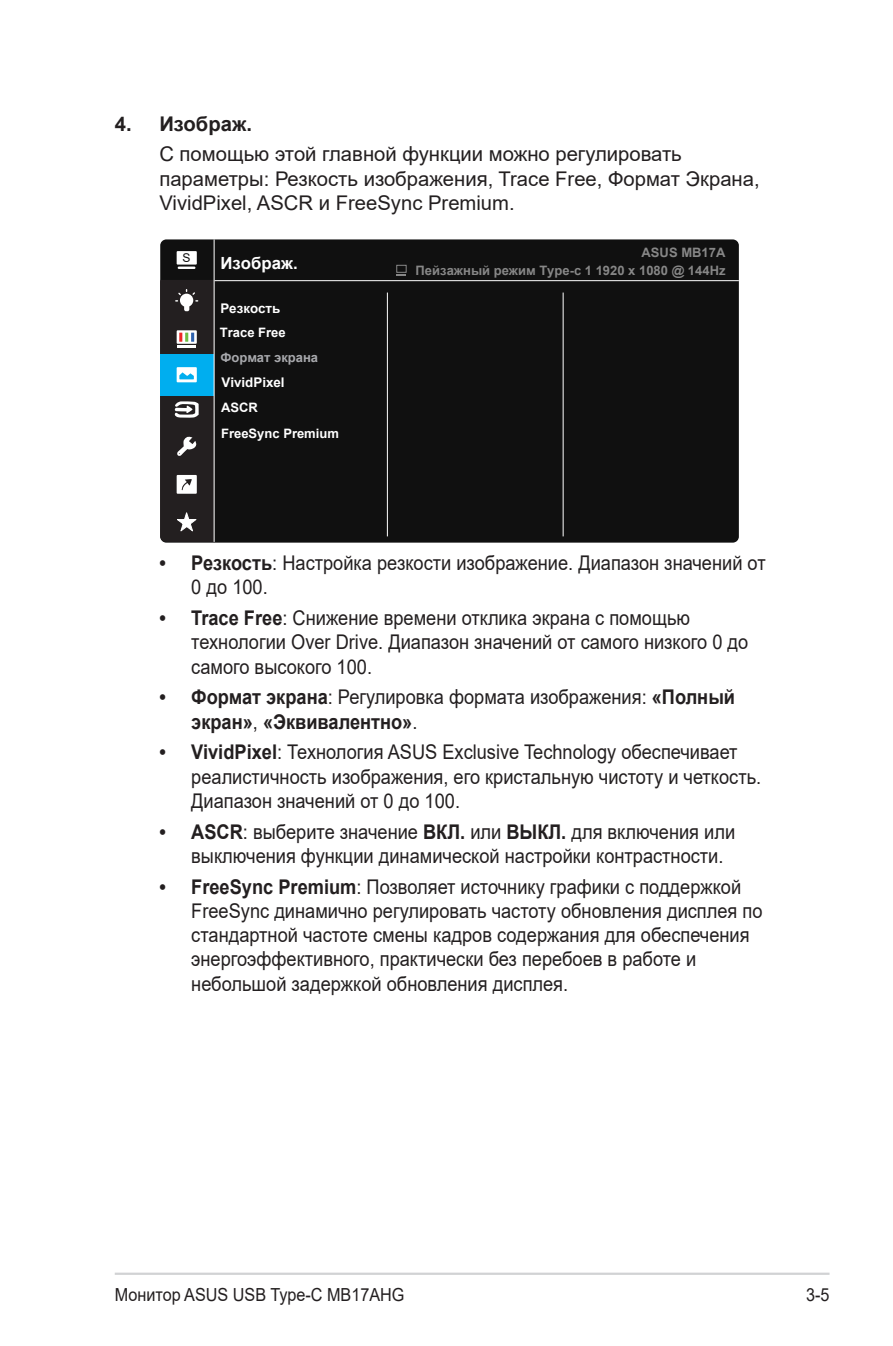
<style>
.page{position:relative;width:893px;height:1346px;background:#fff}
.page>*{position:absolute;margin:0;border:0;box-sizing:border-box;transform-origin:0 0}
.Body_Text_Indent{font:20.25px/24.3px "Arial";color:#231f20;scale:.9 1}
.Body_Text_Indent-2{font:20.25px/24.3px "Arial";color:#231f20}
.OSD_Item{font:700 20.25px/24.3px "Arial";color:#231f20;scale:.9 1}
.OSD_Item-2{font:700 20.25px "Arial";color:#231f20}
.t1{font:18px "Arial";color:#231f20;scale:.9 1}
.t2{font:700 16.88px "Arial";color:#fff}
.t3{font:700 13.28px "Arial";color:#fff}
.t4{font:700 13.05px/26.3px "Arial";color:#fff}
.t5{font:700 13.05px "Arial";color:#a8a9ad}
.t6{font:11.92px "Arial";color:#101010}
.s1{font-weight:700}
.s2{font-weight:400}
</style>
<div class="page">
<hr style="left:115px;top:1272px;width:714px;height:3px;background:#d1d2d4">
<div style="left:160px;top:239px;width:579px;height:304px;background:#101010;border-radius:6px"></div>
<hr style="left:160px;top:280px;width:579px;height:1px;background:#fff">
<hr style="left:387px;top:292px;width:1px;height:244px;background:#fff">
<hr style="left:563px;top:292px;width:1px;height:244px;background:#fff">
<div style="left:177px;top:251px;width:20px;height:14px;background:#fff"></div>
<svg style="left:178px;top:267px;width:17px;height:2px"></svg>
<hr style="left:214px;top:239px;width:1px;height:303px;background:#fff">
<svg style="left:160px;top:280px;width:55px;height:262px;background:#394f59"></svg>
<p class="OSD_Item-2" style="left:115px;top:110px;width:139px">4. Изображ.</p>
<p class="Body_Text_Indent-2" style="left:159px;top:142px;width:602px">С помощью этой главной функции можно регулировать параметры: Резкость изображения, Trace Free, Формат Экрана,<br>VividPixel, ASCR и FreeSync Premium.</p>
<p class="t6" style="left:182px;top:250px;width:10px">S</p>
<p class="t2" style="left:220px;top:251px;width:79px">Изображ.</p>
<p class="t3" style="left:220px;top:298px;width:62px">Резкость</p>
<p class="t4" style="left:220px;top:320px;width:67px">Trace Free</p>
<p class="t5" style="left:220px;top:348px;width:99px">Формат экрана</p>
<p class="t3" style="left:222px;top:373px;width:65px">VividPixel</p>
<p class="t4" style="left:221px;top:394px;width:119px">ASCR<br>FreeSync Premium</p>
<p class="t4" style="left:642px;top:239px;width:85px">ASUS MB17A</p>
<p class="t4" style="left:416px;top:257px;width:311px">Пейзажный режим Type-c 1 1920 x 1080 @ 144Hz</p>
<p class="Body_Text_Indent" style="left:191px;top:550px;width:640px;text-indent:-32px"><span class="s1">• Резкость</span>: Настройка резкости изображение. Диапазон значений от<br>0 до 100.</p>
<p class="Body_Text_Indent" style="left:191px;top:605px;width:620px;text-indent:-32px"><span class="s1">• Trace Free</span>: Cнижение времени отклика экрана с помощью технологии Over Drive. Диапазон значений от самого низкого 0 до самого высокого 100.</p>
<p class="OSD_Item" style="left:191px;top:685px;width:606px;text-indent:-32px">• Формат экрана<span class="s2">: Регулировка формата изображения:</span> «Полный экран»<span class="s2">,</span> «Эквивалентно»<span class="s2">.</span></p>
<p class="Body_Text_Indent" style="left:191px;top:740px;width:635px;text-indent:-32px"><span class="s1">• VividPixel</span>: Технология ASUS Exclusive Technology обеспечивает реалистичность изображения, его кристальную чистоту и четкость.<br>Диапазон значений от 0 до 100.</p>
<p class="Body_Text_Indent" style="left:191px;top:819px;width:606px;text-indent:-32px"><span class="s1">• ASCR</span>: выберите значение <span class="s1">ВКЛ.</span> или <span class="s1">ВЫКЛ.</span> для включения или выключения функции динамической настройки контрастности.</p>
<p class="Body_Text_Indent" style="left:191px;top:874px;width:636px;text-indent:-32px"><span class="s1">• FreeSync Premium</span>: Позволяет источнику графики с поддержкой FreeSync динамично регулировать частоту обновления дисплея по стандартной частоте смены кадров содержания для обеспечения энергоэффективного, практически без перебоев в работе и небольшой задержкой обновления дисплея.</p>
<p class="t1" style="left:115px;top:1282px;width:324px">Монитор ASUS USB Type-C MB17AHG</p>
<p class="t1" style="left:806px;top:1282px;width:28px">3-5</p>
</div>
